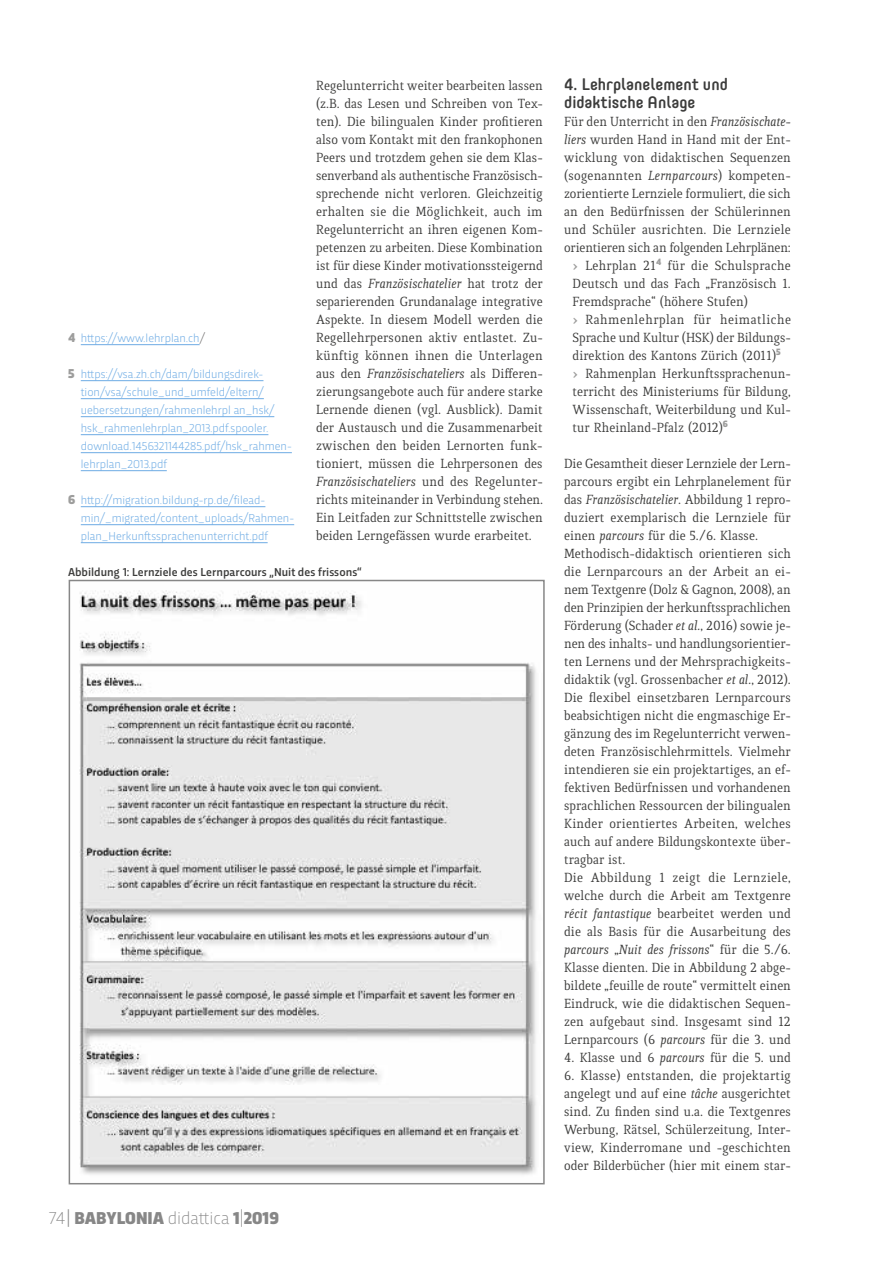
<style>
.page{position:relative;width:893px;height:1263px;background:#fff}
.page>*{position:absolute;margin:0;border:0;box-sizing:border-box;transform-origin:0 0}
.t1{font:900 18px "Trasandina";color:#878787}
.t2{font:500 16.5px/18px "Core Mellow 55";color:#3c3c3b}
.t3{font:14.25px/18px "Quiroga Serif Pro";color:#3c3c3b;text-align:justify}
.t4{font:14.25px "Quiroga Serif Pro";letter-spacing:.03em;color:#3c3c3b}
.t5{font:300 12px/18px "Trasandina";color:#6dabe4}
.t6{font:500 12px "Trasandina";color:#3c3c3b}
.s1{font-style:italic}
.s2{font-weight:900;font-size:13.5px;color:#9d9d9c}
.s3{color:#706f6f}
.s4{font-weight:200}
.s5{font-weight:300}
.s6{font-weight:700;color:#9d9d9c}
</style>
<div class="page">
<hr style="left:81px;top:344px;width:119px;height:1px;background:#6dabe4">
<hr style="left:81px;top:380px;width:182px;height:1px;background:#6dabe4">
<hr style="left:81px;top:398px;width:183px;height:1px;background:#6dabe4">
<hr style="left:81px;top:416px;width:193px;height:1px;background:#6dabe4">
<hr style="left:81px;top:434px;width:187px;height:1px;background:#6dabe4">
<hr style="left:81px;top:452px;width:211px;height:1px;background:#6dabe4">
<hr style="left:81px;top:470px;width:86px;height:1px;background:#6dabe4">
<hr style="left:81px;top:506px;width:184px;height:1px;background:#6dabe4">
<hr style="left:81px;top:524px;width:213px;height:1px;background:#6dabe4">
<hr style="left:81px;top:542px;width:187px;height:1px;background:#6dabe4">
<img style="left:79px;top:590px;width:457px;height:585px">
<div style="left:69px;top:580px;width:476px;height:604px;border:2px solid #878787"></div>
<p class="t3" style="left:316px;top:76px;width:228px">Regelunterricht weiter bearbeiten lassen (z.B. das Lesen und Schreiben von Tex&shy;ten). Die bilingualen Kinder profitieren also vom Kontakt mit den frankophonen Peers und trotzdem gehen sie dem Klas&shy;senverband als authentische Französisch&shy;sprechende nicht verloren. Gleichzeitig erhalten sie die Möglichkeit, auch im Regelunterricht an ihren eigenen Kom&shy;petenzen zu arbeiten. Diese Kombination ist für diese Kinder motivationssteigernd und das <span class="s1">Französischatelier</span> hat trotz der separierenden Grundanalage integrative Aspekte. In diesem Modell werden die Regellehrpersonen aktiv entlastet. Zu&shy;künftig können ihnen die Unterlagen aus den <span class="s1">Französischateliers</span> als Differen&shy;zierungsangebote auch für andere starke Lernende dienen (vgl. Ausblick). Damit der Austausch und die Zusammenarbeit zwischen den beiden Lernorten funk&shy;tioniert, müssen die Lehrpersonen des <span class="s1">Französischateliers</span> und des Regelunter&shy;richts miteinander in Verbindung stehen.<br>Ein Leitfaden zur Schnittstelle zwischen beiden Lerngefässen wurde erarbeitet.</p>
<p class="t5" style="left:68px;top:328px;width:138px"><span class="s2">4</span> https://www.lehrplan.ch<span class="s3">/</span></p>
<p class="t5" style="left:81px;top:364px;width:213px;text-indent:-13px"><span class="s2">5</span> https://vsa.zh.ch/dam/bildungsdirek&shy;tion/vsa/schule_und_umfeld/eltern/ uebersetzungen/rahmenlehrpl an_hsk/ hsk_rahmenlehrplan_2013.pdf.spooler. download.1456321144285.pdf/hsk_rahmen&shy;lehrplan_2013.pdf</p>
<p class="t5" style="left:81px;top:490px;width:215px;text-indent:-13px"><span class="s2">6</span> http://migration.bildung-rp.de/filead&shy;min/_migrated/content_uploads/Rahmen&shy;plan_Herkunftssprachenunterricht.pdf</p>
<p class="t6" style="left:68px;top:563px;width:295px">Abbildung 1: Lernziele des Lernparcours „Nuit des frissons“</p>
<p class="t1" style="left:49px;top:1205px;width:231px"><span class="s4">74</span><span class="s5">|</span> BABYLONIA <span class="s4">didattica</span> 1<span class="s4">|</span>2019</p>
<p class="t2" style="left:564px;top:74px;width:165px">4. Lehrplanelement und didaktische Anlage</p>
<p class="t3" style="left:564px;top:113px;width:228px">Für den Unterricht in den <span class="s1">Französischate-</span></p>
<p class="t3" style="left:564px;top:131px;width:228px"><span class="s1">liers</span> wurden Hand in Hand mit der Ent-</p>
<p class="t3" style="left:564px;top:149px;width:228px">wicklung von didaktischen Sequenzen</p>
<p class="t3" style="left:564px;top:167px;width:228px">(sogenannten <span class="s1">Lernparcours</span>) kompeten-</p>
<p class="t3" style="left:564px;top:185px;width:228px">zorientierte Lernziele formuliert, die sich</p>
<p class="t3" style="left:564px;top:203px;width:228px">an den Bedürfnissen der Schülerinnen</p>
<p class="t3" style="left:564px;top:221px;width:228px">und Schüler ausrichten. Die Lernziele</p>
<p class="t3" style="left:564px;top:239px;width:228px">orientieren sich an folgenden Lehrplänen:</p>
<p class="t3" style="left:573px;top:257px;width:220px"><span class="s6">›</span> Lehrplan 21<sup>4</sup> für die Schulsprache</p>
<p class="t3" style="left:573px;top:275px;width:220px">Deutsch und das Fach „Französisch 1.</p>
<p class="t3" style="left:573px;top:293px;width:177px">Fremdsprache“ (höhere Stufen)</p>
<p class="t4" style="left:573px;top:311px;width:220px"><span class="s6">›</span> Rahmenlehrplan für heimatliche</p>
<p class="t3" style="left:573px;top:329px;width:220px">Sprache und Kultur (HSK) der Bildungs-</p>
<p class="t3" style="left:573px;top:347px;width:210px">direktion des Kantons Zürich (2011)<sup>5</sup></p>
<p class="t3" style="left:573px;top:365px;width:220px"><span class="s6">›</span> Rahmenplan Herkunftssprachenun-</p>
<p class="t3" style="left:573px;top:383px;width:220px">terricht des Ministeriums für Bildung,</p>
<p class="t3" style="left:573px;top:401px;width:220px">Wissenschaft, Weiterbildung und Kul-</p>
<p class="t3" style="left:573px;top:419px;width:157px">tur Rheinland-Pfalz (2012)<sup>6</sup></p>
<p class="t3" style="left:564px;top:455px;width:228px;text-align:left">Die Gesamtheit dieser Lernziele der Lern&shy;parcours ergibt ein Lehrplanelement für das <span class="s1">Französischatelier</span>. Abbildung 1 repro&shy;duziert exemplarisch die Lernziele für einen <span class="s1">parcours</span> für die 5./6. Klasse.<br>Methodisch-didaktisch orientieren sich die Lernparcours an der Arbeit an ei&shy;nem Textgenre (Dolz &amp; Gagnon, 2008), an den Prinzipien der herkunftssprachlichen Förderung (Schader <span class="s1">et al.</span>, 2016) sowie je&shy;nen des inhalts- und handlungsorientier&shy;ten Lernens und der Mehrsprachigkeits&shy;didaktik (vgl. Grossenbacher <span class="s1">et al.</span>, 2012).<br>Die flexibel einsetzbaren Lernparcours beabsichtigen nicht die engmaschige Er&shy;gänzung des im Regelunterricht verwen&shy;deten Französischlehrmittels. Vielmehr intendieren sie ein projektartiges, an ef&shy;fektiven Bedürfnissen und vorhandenen sprachlichen Ressourcen der bilingualen Kinder orientiertes Arbeiten, welches auch auf andere Bildungskontexte über&shy;tragbar ist.<br>Die Abbildung 1 zeigt die Lernziele, welche durch die Arbeit am Textgenre <span class="s1">récit fantastique</span> bearbeitet werden und die als Basis für die Ausarbeitung des <span class="s1">parcours</span> „<span class="s1">Nuit des frissons</span>“ für die 5./6.<br>Klasse dienten. Die in Abbildung 2 abge&shy;bildete „feuille de route“ vermittelt einen Eindruck, wie die didaktischen Sequen&shy;zen aufgebaut sind. Insgesamt sind 12<br>Lernparcours (6 <span class="s1">parcours</span> für die 3. und</p>
<p class="t3" style="left:564px;top:1048px;width:228px">4. Klasse und 6 <span class="s1">parcours</span> für die 5. und</p>
<p class="t3" style="left:564px;top:1066px;width:228px">6. Klasse) entstanden, die projektartig angelegt und auf eine <span class="s1">tâche</span> ausgerichtet sind. Zu finden sind u.a. die Textgenres Werbung, Rätsel, Schülerzeitung, Inter&shy;view, Kinderromane und -geschichten oder Bilderbücher (hier mit einem star-</p>
</div>
